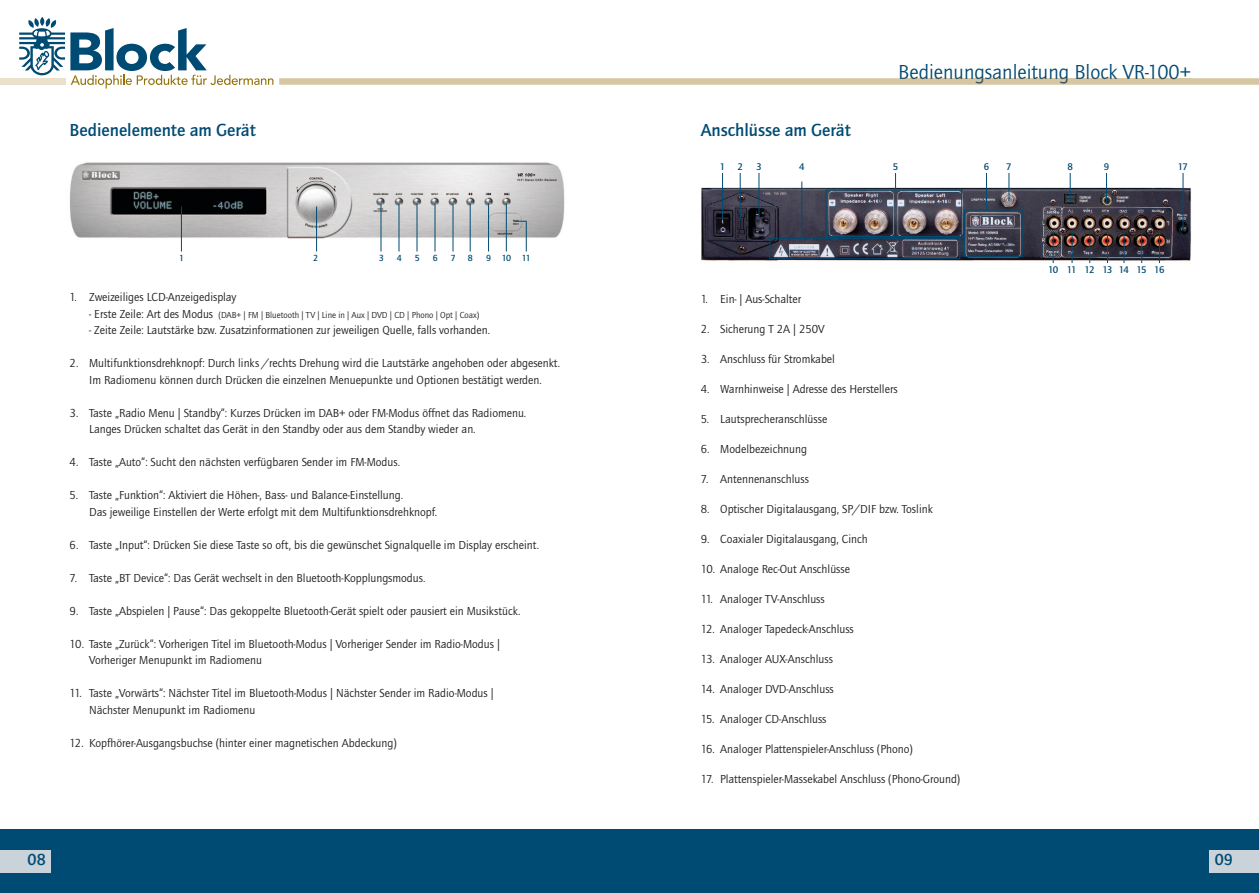
<style>
.page{position:relative;width:1259px;height:893px;background:#fff}
.page>*{position:absolute;margin:0;border:0;box-sizing:border-box;transform-origin:0 0}
.t1{font:21px "Quay Sans ITC Std";color:#004b73}
.t2{font:500 19.5px "Quay Sans ITC Std";color:#004b73}
.t3{font:500 18px "Quay Sans ITC Std";color:#004b73}
.t4{font:500 16.5px "Quay Sans ITC Std";color:#004b73}
.t5{font:12px/16.5px "Quay Sans ITC Std";color:#1d1d1b}
.t6{font:500 10.05px "Quay Sans ITC Std";letter-spacing:-.085em;color:#004b73}
.t7{font:500 9.15px "Quay Sans ITC Std";color:#004b73}
.t8{font:9px "Quay Sans ITC Std";color:#1d1d1b}
.s1{font-size:12px}
</style>
<div class="page">
<svg style="left:19px;top:17px;width:254px;height:72px"></svg>
<div style="left:0;top:78px;width:65px;height:7px;background:#eae0cb"></div>
<svg style="left:279px;top:78px;width:980px;height:7px;background:#d9caa8"></svg>
<div style="left:900px;top:78px;width:290px;height:6px;background:#d7c6a2"></div>
<div style="left:0;top:829px;width:1259px;height:64px;background:#004b73"></div>
<img style="left:70px;top:162px;width:495px;height:78px">
<hr style="left:181px;top:207px;width:1px;height:44px;background:#004b73">
<hr style="left:316px;top:207px;width:1px;height:44px;background:#004b73">
<hr style="left:380px;top:203px;width:1px;height:48px;background:#004b73">
<hr style="left:398px;top:203px;width:1px;height:48px;background:#004b73">
<hr style="left:416px;top:203px;width:1px;height:48px;background:#004b73">
<hr style="left:434px;top:203px;width:1px;height:48px;background:#004b73">
<hr style="left:452px;top:203px;width:1px;height:48px;background:#004b73">
<hr style="left:470px;top:203px;width:1px;height:48px;background:#004b73">
<hr style="left:488px;top:203px;width:1px;height:48px;background:#004b73">
<hr style="left:506px;top:203px;width:1px;height:48px;background:#004b73">
<hr style="left:526px;top:221px;width:1px;height:30px;background:#004b73">
<svg style="left:514px;top:221px;width:12px;height:1px"></svg>
<img style="left:702px;top:177px;width:489px;height:87px">
<hr style="left:986px;top:173px;width:1px;height:37px;background:#004b73">
<svg style="left:1008px;top:173px;width:1px;height:28px"></svg>
<svg style="left:895px;top:173px;width:1px;height:17px"></svg>
<hr style="left:722px;top:173px;width:1px;height:47px;background:#004b73">
<hr style="left:740px;top:173px;width:1px;height:47px;background:#004b73">
<hr style="left:758px;top:173px;width:1px;height:47px;background:#004b73">
<hr style="left:801px;top:182px;width:1px;height:56px;background:#004b73">
<svg style="left:1069px;top:173px;width:1px;height:29px"></svg>
<svg style="left:1106px;top:173px;width:1px;height:29px"></svg>
<hr style="left:1182px;top:173px;width:1px;height:56px;background:#004b73">
<hr style="left:1052px;top:231px;width:1px;height:32px;background:#004b73">
<div style="left:964px;top:210px;width:58px;height:47px;border:1px solid #004b73"></div>
<div style="left:769px;top:238px;width:191px;height:21px;border:1px solid #004b73"></div>
<div style="left:825px;top:190px;width:137px;height:47px;border:1px solid #004b73"></div>
<hr style="left:1071px;top:231px;width:1px;height:32px;background:#004b73">
<hr style="left:1089px;top:231px;width:1px;height:32px;background:#004b73">
<hr style="left:1107px;top:231px;width:1px;height:32px;background:#004b73">
<hr style="left:1123px;top:231px;width:1px;height:32px;background:#004b73">
<hr style="left:1141px;top:231px;width:1px;height:32px;background:#004b73">
<hr style="left:1159px;top:231px;width:1px;height:32px;background:#004b73">
<div style="left:0;top:850px;width:50px;height:23px;background:#c9d3d9"></div>
<div style="left:1209px;top:850px;width:50px;height:23px;background:#c9d3d9"></div>
<h3 class="t3" style="left:70px;top:120px;width:188px">Bedienelemente am Gerät</h3>
<p class="t7" style="left:179px;top:252px;width:7px">1</p>
<p class="t7" style="left:313px;top:252px;width:7px">2</p>
<p class="t7" style="left:379px;top:252px;width:7px">3</p>
<p class="t7" style="left:397px;top:252px;width:7px">4</p>
<p class="t7" style="left:415px;top:252px;width:7px">5</p>
<p class="t7" style="left:433px;top:252px;width:7px">6</p>
<p class="t7" style="left:451px;top:252px;width:7px">7</p>
<p class="t7" style="left:468px;top:252px;width:7px">8</p>
<p class="t7" style="left:486px;top:252px;width:46px">9 10 11</p>
<p class="t5" style="left:70px;top:289px;width:168px">1. Zweizeiliges LCD-Anzeigedisplay</p>
<p class="t8" style="left:89px;top:309px;width:392px"><span class="s1">- Erste Zeile: Art des Modus</span> (DAB+ | FM | Bluetooth | TV | Line in | Aux | DVD | CD | Phono | Opt | Coax)</p>
<p class="t5" style="left:89px;top:322px;width:402px">- Zeite Zeile: Lautstärke bzw. Zusatzinformationen zur jeweiligen Quelle, falls vorhanden.</p>
<p class="t5" style="left:70px;top:355px;width:492px;text-align:center">2. Multifunktionsdrehknopf: Durch links /rechts Drehung wird die Lautstärke angehoben oder abgesenkt.<br>Im Radiomenu können durch Drücken die einzelnen Menuepunkte und Optionen bestätigt werden.</p>
<p class="t5" style="left:89px;top:404px;width:439px;text-indent:-20px">3. Taste „Radio Menu | Standby“: Kurzes Drücken im DAB+ oder FM-Modus öffnet das Radiomenu.<br>Langes Drücken schaltet das Gerät in den Standby oder aus dem Standby wieder an.</p>
<p class="t5" style="left:70px;top:454px;width:332px">4. Taste „Auto“: Sucht den nächsten verfügbaren Sender im FM-Modus.</p>
<p class="t5" style="left:89px;top:487px;width:349px;text-indent:-20px">5. Taste „Funktion“: Aktiviert die Höhen-, Bass- und Balance-Einstellung.<br>Das jeweilige Einstellen der Werte erfolgt mit dem Multifunktionsdrehknopf.</p>
<p class="t5" style="left:70px;top:536px;width:471px">6. Taste „Input“: Drücken Sie diese Taste so oft, bis die gewünschet Signalquelle im Display erscheint.</p>
<p class="t5" style="left:70px;top:569px;width:357px">7. Taste „BT Device“: Das Gerät wechselt in den Bluetooth-Kopplungsmodus.</p>
<p class="t5" style="left:70px;top:602px;width:452px">9. Taste „Abspielen | Pause“: Das gekoppelte Bluetooth-Gerät spielt oder pausiert ein Musikstück.</p>
<p class="t5" style="left:89px;top:635px;width:412px;text-indent:-20px">10. Taste „Zurück“: Vorherigen Titel im Bluetooth-Modus | Vorheriger Sender im Radio-Modus |<br>Vorheriger Menupunkt im Radiomenu</p>
<p class="t5" style="left:89px;top:685px;width:406px;text-indent:-20px">11. Taste „Vorwärts“: Nächster Titel im Bluetooth-Modus | Nächster Sender im Radio-Modus |<br>Nächster Menupunkt im Radiomenu</p>
<p class="t5" style="left:70px;top:734px;width:329px">12. Kopfhörer-Ausgangsbuchse (hinter einer magnetischen Abdeckung)</p>
<h3 class="t3" style="left:701px;top:120px;width:152px">Anschlüsse am Gerät</h3>
<h1 class="t1" style="left:898px;top:60px;width:294px">Bedienungsanleitung Block VR-100+</h1>
<p class="t6" style="left:720px;top:161px;width:25px">1 2</p>
<p class="t6" style="left:756px;top:161px;width:7px">3</p>
<p class="t6" style="left:799px;top:161px;width:7px">4</p>
<p class="t6" style="left:892px;top:161px;width:7px">5</p>
<p class="t6" style="left:983px;top:161px;width:7px">6</p>
<p class="t6" style="left:1006px;top:161px;width:7px">7</p>
<p class="t6" style="left:1067px;top:161px;width:7px">8</p>
<p class="t6" style="left:1103px;top:161px;width:7px">9</p>
<p class="t6" style="left:1178px;top:161px;width:12px">17</p>
<p class="t5" style="left:701px;top:290px;width:102px">1. Ein- | Aus-Schalter</p>
<p class="t5" style="left:701px;top:320px;width:125px">2. Sicherung T 2A | 250V</p>
<p class="t5" style="left:701px;top:350px;width:136px">3. Anschluss für Stromkabel</p>
<p class="t5" style="left:701px;top:380px;width:199px">4. Warnhinweise | Adresse des Herstellers</p>
<p class="t5" style="left:701px;top:410px;width:128px">5. Lautsprecheranschlüsse</p>
<p class="t5" style="left:701px;top:440px;width:108px">6. Modelbezeichnung</p>
<p class="t5" style="left:701px;top:470px;width:110px">7. Antennenanschluss</p>
<p class="t5" style="left:701px;top:500px;width:233px">8. Optischer Digitalausgang, SP/DIF bzw. Toslink</p>
<p class="t5" style="left:701px;top:530px;width:168px">9. Coaxialer Digitalausgang, Cinch</p>
<p class="t5" style="left:701px;top:560px;width:151px">10. Analoge Rec-Out Anschlüsse</p>
<p class="t5" style="left:701px;top:590px;width:126px">11. Analoger TV-Anschluss</p>
<p class="t5" style="left:701px;top:620px;width:155px">12. Analoger Tapedeck-Anschluss</p>
<p class="t5" style="left:701px;top:650px;width:134px">13. Analoger AUX-Anschluss</p>
<p class="t5" style="left:701px;top:680px;width:135px">14. Analoger DVD-Anschluss</p>
<p class="t5" style="left:701px;top:710px;width:127px">15. Analoger CD-Anschluss</p>
<p class="t5" style="left:701px;top:740px;width:214px">16. Analoger Plattenspieler-Anschluss (Phono)</p>
<p class="t5" style="left:701px;top:770px;width:261px">17. Plattenspieler-Massekabel Anschluss (Phono-Ground)</p>
<p class="t6" style="left:1048px;top:263px;width:118px">10 11 12 13 14 15 16</p>
<h3 class="t4" style="left:28px;top:850px;width:20px">08</h3>
<h3 class="t4" style="left:1214px;top:850px;width:20px">09</h3>
<h2 class="t2" style="left:1214px;top:850px;width:27px">xxx</h2>
</div>
